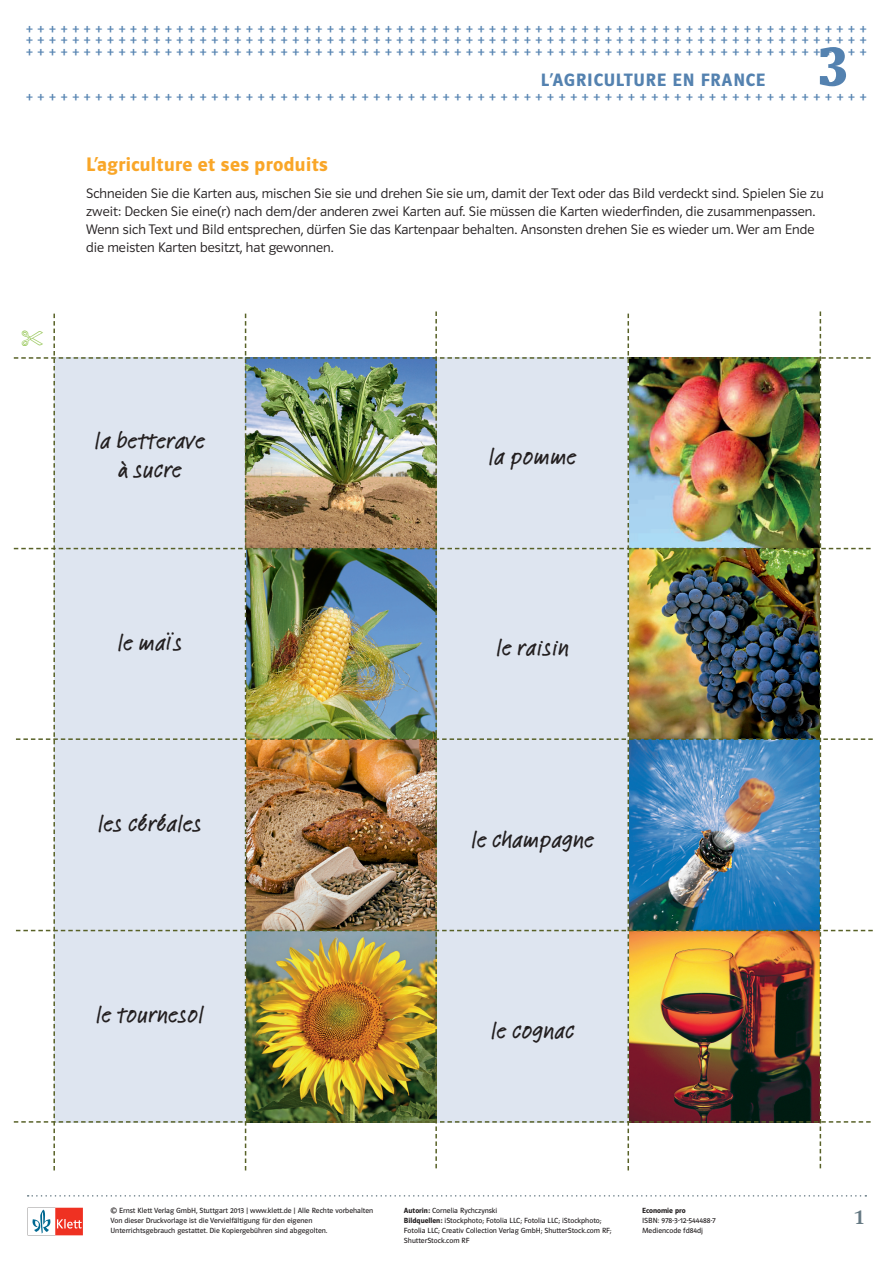
<style>
.page{position:relative;width:893px;height:1263px;background:#fff}
.page>*{position:absolute;margin:0;border:0;box-sizing:border-box;transform-origin:0 0}
.t1{font:700 condensed 57px "Swift EF";color:#5482b0}
.t2{font:500 24px/28.8px "Linotype Feltpen";color:#231f20;text-align:center}
.t3{font:700 21px "Swift EF";color:#647882}
.t4{font:20.25px "Polo 22 K Hfett";letter-spacing:.02em;color:#f9a628}
.t5{font:18px "Polo ST11 K Hfett";letter-spacing:.05em;color:#5482b0}
.t6{font:15px/11.2px "Polo ST11 K Buch";color:#5482b0;text-align:justify}
.t7{font:13.8px/18px "Polo ST11 K Leicht";color:#231f20}
.t8{font:7.5px/9.8px "Polo ST11 K Buch";color:#231f20}
.t9{font:7.5px "Polo ST11 K Hfett";color:#231f20}
.s1{font-family:"Polo ST11 K Hfett"}
</style>
<div class="page">
<svg style="left:32px;top:1208px;width:51px;height:27px"></svg>
<svg style="left:28px;top:1195px;width:838px;height:1px"></svg>
<img style="left:14px;top:311px;width:859px;height:859px">
<p class="t6" style="left:26px;top:24px;width:842px">+++++++++++++++++++++++++++++++++++++++++++++++++++++++++++++++++++++++++ +++++++++++++++++++++++++++++++++++++++++++++++++++++++++++++++++++++++++ +++++++++++++++++++++++++++++++++++++++++++++++++++++++++++++++++++++++++</p>
<h3 class="t6" style="left:26px;top:91px;width:842px">+++++++++++++++++++++++++++++++++++++++++++++++++++++++++++++++++++++++++</h3>
<h1 class="t1" style="left:818px;top:34px;width:31px">3</h1>
<h3 class="t5" style="left:541px;top:69px;width:224px">L’agriculture en France</h3>
<h3 class="t4" style="left:86px;top:154px;width:243px">L’agriculture et ses produits</h3>
<p class="t7" style="left:86px;top:184px;width:739px">Schneiden Sie die Karten aus, mischen Sie sie und drehen Sie sie um, damit der Text oder das Bild verdeckt sind. Spielen Sie zu zweit: Decken Sie eine(r) nach dem/der anderen zwei Karten auf. Sie müssen die Karten wiederfinden, die zusammenpassen.<br>Wenn sich Text und Bild entsprechen, dürfen Sie das Kartenpaar behalten. Ansonsten drehen Sie es wieder um. Wer am Ende die meisten Karten besitzt, hat gewonnen.</p>
<h2 class="t2" style="left:94px;top:425px;width:112px">la betterave à sucre</h2>
<h2 class="t2" style="left:488px;top:441px;width:90px">la pomme</h2>
<h2 class="t2" style="left:117px;top:627px;width:67px">le maÏs</h2>
<h2 class="t2" style="left:496px;top:632px;width:75px">le raisin</h2>
<h2 class="t2" style="left:98px;top:808px;width:105px">les céréales</h2>
<h2 class="t2" style="left:96px;top:999px;width:110px">le tournesol</h2>
<h2 class="t2" style="left:471px;top:824px;width:125px">le champagne</h2>
<h2 class="t2" style="left:491px;top:1015px;width:85px">le cognac</h2>
<p class="t8" style="left:111px;top:1206px;width:264px">© Ernst Klett Verlag GmbH, Stuttgart 2013 | www.klett.de | Alle Rechte vorbehalten<br>Von dieser Druckvorlage ist die Vervielfältigung für den eigenen<br>Unterrichtsgebrauch gestattet. Die Kopiergebühren sind abgegolten.</p>
<p class="t9" style="left:642px;top:1207px;width:45px">Economie pro</p>
<p class="t8" style="left:404px;top:1206px;width:209px"><span class="s1">Autorin:</span> Cornelia Rychczynski<br><span class="s1">Bildquellen:</span> iStockphoto; Fotolia LLC; Fotolia LLC; iStockphoto; Fotolia LLC; Creativ Collection Verlag GmbH; ShutterStock.com RF; ShutterStock.com RF</p>
<p class="t8" style="left:642px;top:1216px;width:75px">ISBN: 978-3-12-544488-7<br>Mediencode fd84dj</p>
<h3 class="t3" style="left:854px;top:1206px;width:13px">1</h3>
</div>
